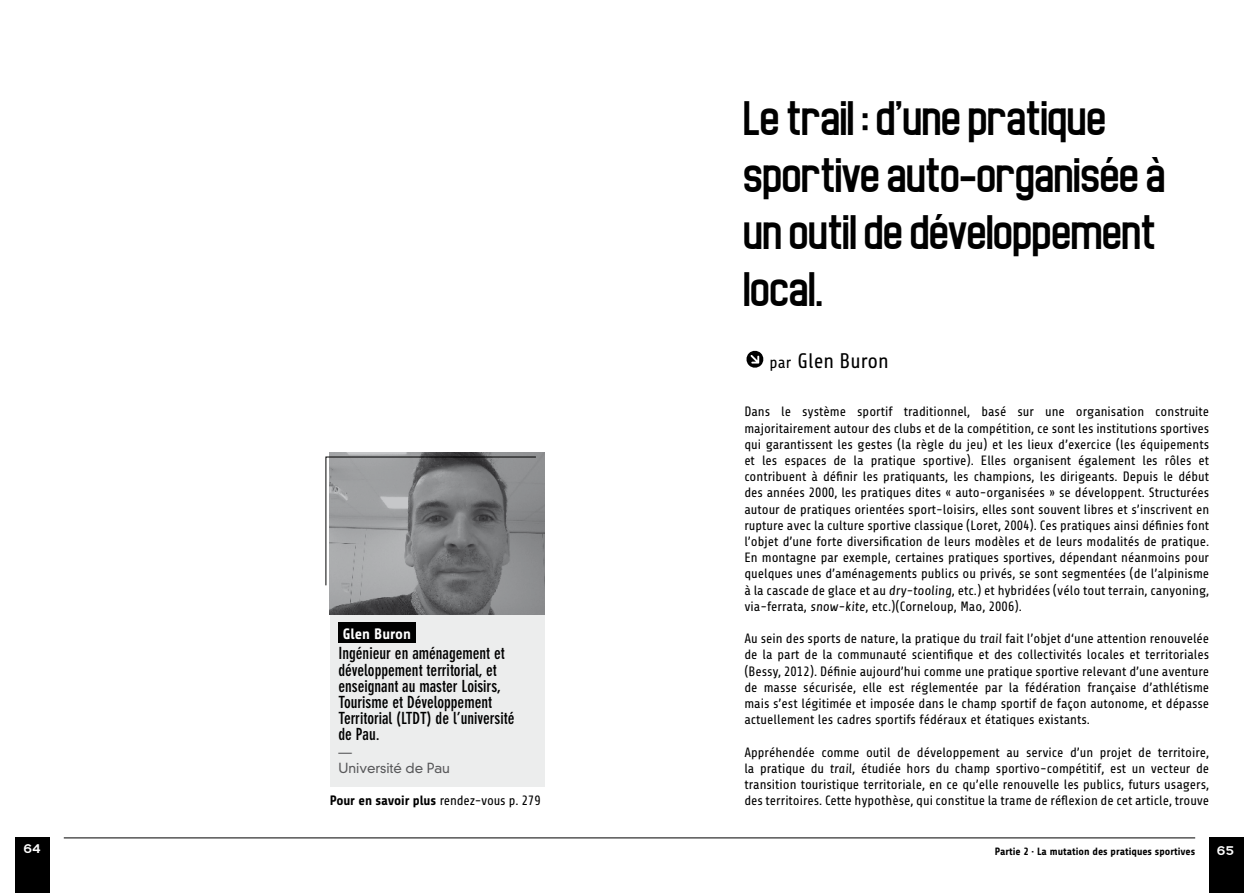
<style>
.page{position:relative;width:1259px;height:893px;background:#fff}
.page>*{position:absolute;margin:0;border:0;box-sizing:border-box;transform-origin:0 0}
.t1{font:49.5px/57px "Noasarck";color:#000}
.t2{font:21px "Share";color:#000}
.t3{font:700 condensed 16.5px/16.2px "DIN Neuzeit Grotesk";color:#000}
.t4{font:700 15px "Share";color:#fff}
.t5{font:15px "splekta";color:#fff}
.t6{font:13.5px/16.2px "Share";color:#000;text-align:justify}
.t7{font:700 13.5px "Share";letter-spacing:-.01em;color:#000}
.t8{font:300 13.5px/16.2px "DIN Neuzeit Grotesk";color:#58585a}
.t9{font:700 10.5px "Share";color:#000}
.s1{font-weight:400}
.s2{font-size:16.5px}
.s3{font-style:italic}
</style>
<div class="page">
<div style="left:16px;top:838px;width:34px;height:55px;background:#000"></div>
<div style="left:1209px;top:838px;width:34px;height:55px;background:#000"></div>
<hr style="left:64px;top:838px;width:1131px;height:1px;background:#000">
<svg style="left:746px;top:350px;width:18px;height:18px"></svg>
<div style="left:330px;top:614px;width:214px;height:172px;background:#eceded"></div>
<div style="left:338px;top:623px;width:78px;height:20px;background:#000"></div>
<img style="left:330px;top:453px;width:214px;height:161px">
<svg style="left:325px;top:457px;width:211px;height:129px;background:#898b8c"></svg>
<h1 class="t1" style="left:744px;top:89px;width:423px">Le trail : d’une pratique sportive auto-organisée à un outil de développement local.</h1>
<p class="t4" style="left:343px;top:626px;width:70px">Glen Buron</p>
<p class="t3" style="left:338px;top:646px;width:177px">Ingénieur en aménagement et développement territorial, et enseignant au master Loisirs,<br>Tourisme et Développement<br>Territorial (LTDT) de l’université de Pau.</p>
<p class="t8" style="left:338px;top:744px;width:113px">—<br>Université de Pau</p>
<p class="t7" style="left:330px;top:793px;width:212px">Pour en savoir plus <span class="s1">rendez-vous p. 279</span></p>
<h2 class="t2" style="left:769px;top:349px;width:121px"><span class="s2">par</span> Glen Buron</h2>
<p class="t6" style="left:744px;top:404px;width:466px">Dans le système sportif traditionnel, basé sur une organisation construite majoritairement autour des clubs et de la compétition, ce sont les institutions sportives qui garantissent les gestes (la règle du jeu) et les lieux d’exercice (les équipements et les espaces de la pratique sportive). Elles organisent également les rôles et contribuent à définir les pratiquants, les champions, les dirigeants. Depuis le début des années 2000, les pratiques dites « auto-organisées » se développent. Structurées autour de pratiques orientées sport-loisirs, elles sont souvent libres et s’inscrivent en rupture avec la culture sportive classique (Loret, 2004). Ces pratiques ainsi définies font l’objet d’une forte diversification de leurs modèles et de leurs modalités de pratique.<br>En montagne par exemple, certaines pratiques sportives, dépendant néanmoins pour quelques unes d’aménagements publics ou privés, se sont segmentées (de l’alpinisme à la cascade de glace et au <span class="s3">dry-tooling</span>, etc.) et hybridées (vélo tout terrain, canyoning, via-ferrata, <span class="s3">snow-kite</span>, etc.)(Corneloup, Mao, 2006).</p>
<p class="t6" style="left:744px;top:631px;width:466px">Au sein des sports de nature, la pratique du <span class="s3">trail</span> fait l’objet d‘une attention renouvelée de la part de la communauté scientifique et des collectivités locales et territoriales (Bessy, 2012). Définie aujourd’hui comme une pratique sportive relevant d’une aventure de masse sécurisée, elle est réglementée par la fédération française d’athlétisme mais s’est légitimée et imposée dans le champ sportif de façon autonome, et dépasse actuellement les cadres sportifs fédéraux et étatiques existants.</p>
<p class="t6" style="left:744px;top:744px;width:466px">Appréhendée comme outil de développement au service d’un projet de territoire, la pratique du <span class="s3">trail</span>, étudiée hors du champ sportivo-compétitif, est un vecteur de transition touristique territoriale, en ce qu’elle renouvelle les publics, futurs usagers, des territoires. Cette hypothèse, qui constitue la trame de réflexion de cet article, trouve</p>
<p class="t5" style="left:24px;top:841px;width:19px">64</p>
<p class="t9" style="left:995px;top:845px;width:202px">Partie 2 · La mutation des pratiques sportives</p>
<p class="t5" style="left:1217px;top:843px;width:19px">65</p>
</div>
